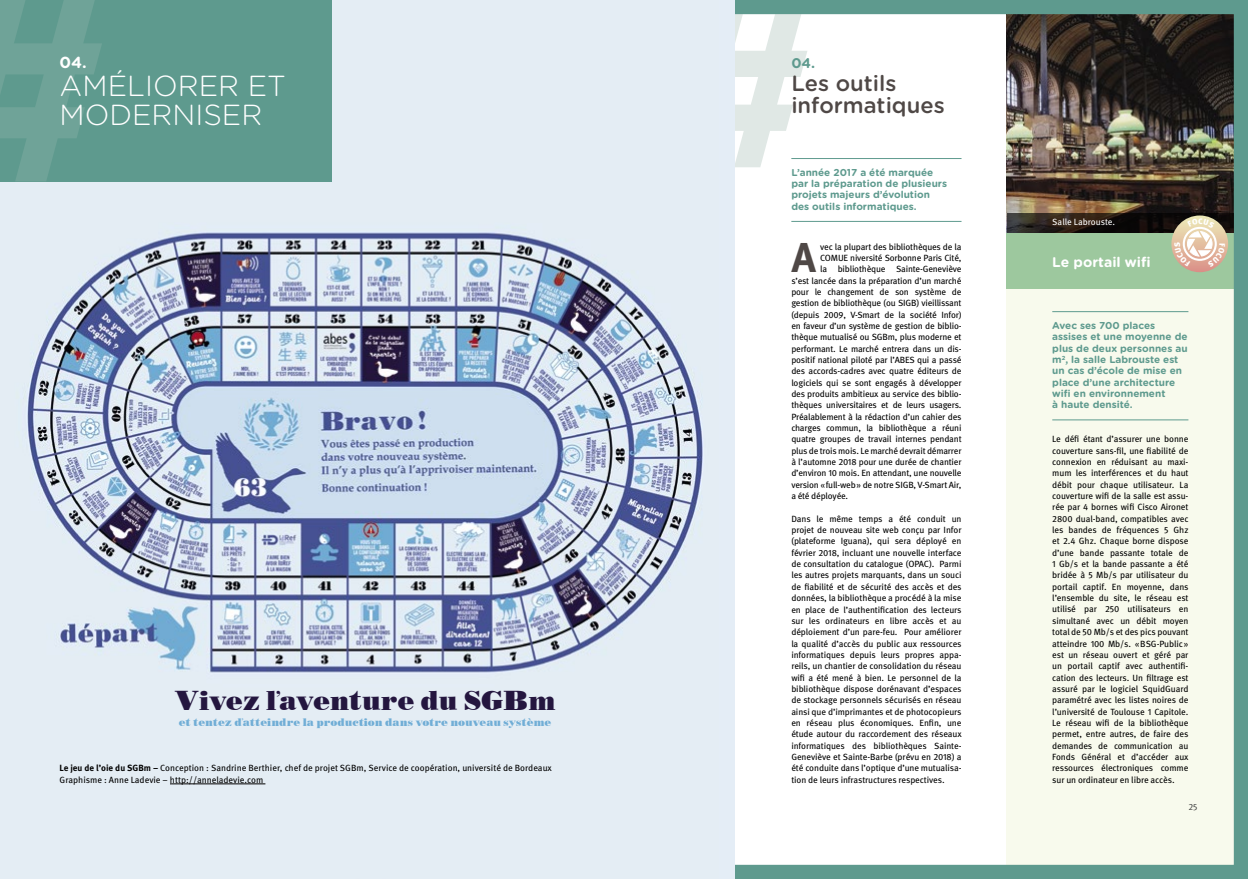
<style>
.page{position:relative;width:1248px;height:879px;background:#fff}
.page>*{position:absolute;margin:0;border:0;box-sizing:border-box;transform-origin:0 0}
.t1{font:700 41.6px "Meta Pro";color:#4f4846}
.t2{font:30px "BODIDL Ybold";letter-spacing:-.025em;color:#24163f}
.t3{font:300 29px/28.3px "Gotham Rounded";color:#fff}
.t4{font:500 22px/22.7px "Gotham Rounded";color:#4f4846}
.t5{font:700 16px "Gotham Rounded";color:#fff}
.t6{font:700 14px "Gotham Rounded";color:#fff}
.t7{font:700 14px "Gotham Rounded";color:#5e9a8e}
.t8{font:12px "BODIDL Ybold";letter-spacing:-.01em;color:#71aed6}
.t9{font:700 10px/11.3px "Gotham Rounded";color:#5e9a8e}
.t10{font:9px/11.3px "Meta Pro";letter-spacing:-.02em;color:#000;text-align:justify}
.t11{font:9px/11.3px "Meta Pro";color:#000}
.t12{font:9px "Meta Pro";letter-spacing:-.005em;color:#fff}
.t13{font:9px "Meta Pro";color:#393939}
.s1{font-weight:700}
</style>
<div class="page">
<svg style="left:734px;top:0;width:513px;height:879px"></svg>
<img style="left:0;top:0;width:734px;height:879px">
<hr style="left:1052px;top:311px;width:136px;height:1px;background:#5e9a8e">
<hr style="left:1052px;top:420px;width:136px;height:1px;background:#5e9a8e">
<hr style="left:791px;top:158px;width:170px;height:1px;background:#5e9a8e">
<hr style="left:791px;top:221px;width:170px;height:1px;background:#5e9a8e">
<svg style="left:1006px;top:213px;width:227px;height:19px;background:#211915"></svg>
<svg style="left:1171px;top:215px;width:56px;height:57px"></svg>
<div style="left:0;top:0;width:332px;height:181px;background:#5e9a8e"></div>
<svg style="left:0;top:0;width:102px;height:181px"></svg>
<hr style="left:170px;top:783px;width:95px;height:1px;background:#000">
<svg style="left:1173px;top:218px;width:51px;height:49px"></svg>
<h3 class="t5" style="left:60px;top:51px;width:29px">04.</h3>
<h3 class="t3" style="left:60px;top:71px;width:228px">AMÉLIORER ET<br>MODERNISER</h3>
<h2 class="t2" style="left:174px;top:685px;width:384px">Vivez l’aventure du SGBm</h2>
<h3 class="t8" style="left:179px;top:716px;width:374px">et tentez d’atteindre la production dans votre nouveau système</h3>
<p class="t11" style="left:60px;top:763px;width:494px"><span class="s1">Le jeu de l’oie du SGBm –</span> Conception : Sandrine Berthier, chef de projet SGBm, Service de coopération, université de Bordeaux<br>Graphisme : Anne Ladevie – http://anneladevie.com</p>
<h3 class="t7" style="left:791px;top:53px;width:25px">04.</h3>
<h3 class="t4" style="left:791px;top:71px;width:155px">Les outils informatiques</h3>
<p class="t9" style="left:791px;top:166px;width:157px">L’année 2017 a été marquée par la préparation de plusieurs projets majeurs d’évolution des outils informatiques.</p>
<h1 class="t1" style="left:791px;top:231px;width:26px">A</h1>
<p class="t10" style="left:820px;top:241px;width:143px">vec la plupart des bibliothèques de la</p>
<p class="t10" style="left:820px;top:252px;width:143px">COMUE niversité Sorbonne Paris Cité,</p>
<p class="t10" style="left:820px;top:264px;width:143px">la bibliothèque Sainte-Geneviève</p>
<p class="t10" style="left:791px;top:275px;width:172px">s’est lancée dans la préparation d’un marché</p>
<p class="t10" style="left:791px;top:286px;width:172px">pour le changement de son système de</p>
<p class="t10" style="left:791px;top:298px;width:172px">gestion de bibliothèque (ou SIGB) vieillissant</p>
<p class="t10" style="left:791px;top:309px;width:172px">(depuis 2009, V-Smart de la société Infor)</p>
<p class="t10" style="left:791px;top:320px;width:172px">en faveur d’un système de gestion de biblio-</p>
<p class="t10" style="left:791px;top:332px;width:172px">thèque mutualisé ou SGBm, plus moderne et</p>
<p class="t10" style="left:791px;top:343px;width:172px">performant. Le marché entrera dans un dis-</p>
<p class="t10" style="left:791px;top:354px;width:172px">positif national piloté par l’ABES qui a passé</p>
<p class="t10" style="left:791px;top:366px;width:172px">des accords-cadres avec quatre éditeurs de</p>
<p class="t10" style="left:791px;top:377px;width:172px">logiciels qui se sont engagés à développer</p>
<p class="t10" style="left:791px;top:388px;width:172px">des produits ambitieux au service des biblio-</p>
<p class="t10" style="left:791px;top:400px;width:172px">thèques universitaires et de leurs usagers.</p>
<p class="t10" style="left:791px;top:411px;width:172px">Préalablement à la rédaction d’un cahier des</p>
<p class="t10" style="left:791px;top:422px;width:172px">charges commun, la bibliothèque a réuni</p>
<p class="t10" style="left:791px;top:434px;width:172px">quatre groupes de travail internes pendant</p>
<p class="t10" style="left:791px;top:445px;width:172px">plus de trois mois. Le marché devrait démarrer</p>
<p class="t10" style="left:791px;top:456px;width:172px">à l’automne 2018 pour une durée de chantier</p>
<p class="t10" style="left:791px;top:468px;width:172px">d’environ 10 mois. En attendant, une nouvelle</p>
<p class="t10" style="left:791px;top:479px;width:172px">version «full-web» de notre SIGB, V-Smart Air,</p>
<p class="t10" style="left:791px;top:490px;width:58px">a été déployée.</p>
<p class="t10" style="left:791px;top:513px;width:172px">Dans le même temps a été conduit un projet de nouveau site web conçu par Infor (plateforme Iguana), qui sera déployé en février 2018, incluant une nouvelle interface de consultation du catalogue (OPAC). Parmi les autres projets marquants, dans un souci de fiabilité et de sécurité des accès et des données, la bibliothèque a procédé à la mise en place de l’authentification des lecteurs sur les ordinateurs en libre accès et au déploiement d’un pare-feu. Pour améliorer la qualité d’accès du public aux ressources informatiques depuis leurs propres appa&shy;reils, un chantier de consolidation du réseau wifi a été mené à bien. Le personnel de la bibliothèque dispose dorénavant d’espaces de stockage personnels sécurisés en réseau ainsi que d’imprimantes et de photocopieurs en réseau plus économiques. Enfin, une étude autour du raccordement des réseaux informatiques des bibliothèques Sainte-Geneviève et Sainte-Barbe (prévu en 2018) a été conduite dans l’optique d’une mutualisa&shy;tion de leurs infrastructures respectives.</p>
<p class="t12" style="left:1052px;top:216px;width:64px">Salle Labrouste.</p>
<h3 class="t6" style="left:1052px;top:251px;width:100px">Le portail wifi</h3>
<p class="t9" style="left:1052px;top:319px;width:137px">Avec ses 700 places assises et une moyenne de plus de deux personnes au m<sup>2</sup>, la salle Labrouste est un cas d’école de mise en place d’une architecture wifi en environnement<br>à haute densité.</p>
<p class="t10" style="left:1052px;top:434px;width:138px">Le défi étant d’assurer une bonne couverture sans-fil, une fiabilité de connexion en réduisant au maxi&shy;mum les interférences et du haut débit pour chaque utilisateur. La couverture wifi de la salle est assu&shy;rée par 4 bornes wifi Cisco Aironet 2800 dual-band, compatibles avec les bandes de fréquences 5 Ghz et 2.4 Ghz. Chaque borne dispose d’une bande passante totale de 1 Gb/s et la bande passante a été bridée à 5 Mb/s par utilisateur du portail captif. En moyenne, dans l’ensemble du site, le réseau est utilisé par 250 utilisateurs en simultané avec un débit moyen total de 50 Mb/s et des pics pouvant atteindre 100 Mb/s. «BSG-Public» est un réseau ouvert et géré par un portail captif avec authentifi&shy;cation des lecteurs. Un filtrage est assuré par le logiciel SquidGuard paramétré avec les listes noires de l’université de Toulouse 1 Capitole.<br>Le réseau wifi de la bibliothèque permet, entre autres, de faire des demandes de communication au Fonds Général et d’accéder aux ressources électroniques comme sur un ordinateur en libre accès.</p>
<p class="t13" style="left:1188px;top:801px;width:11px">25</p>
</div>
